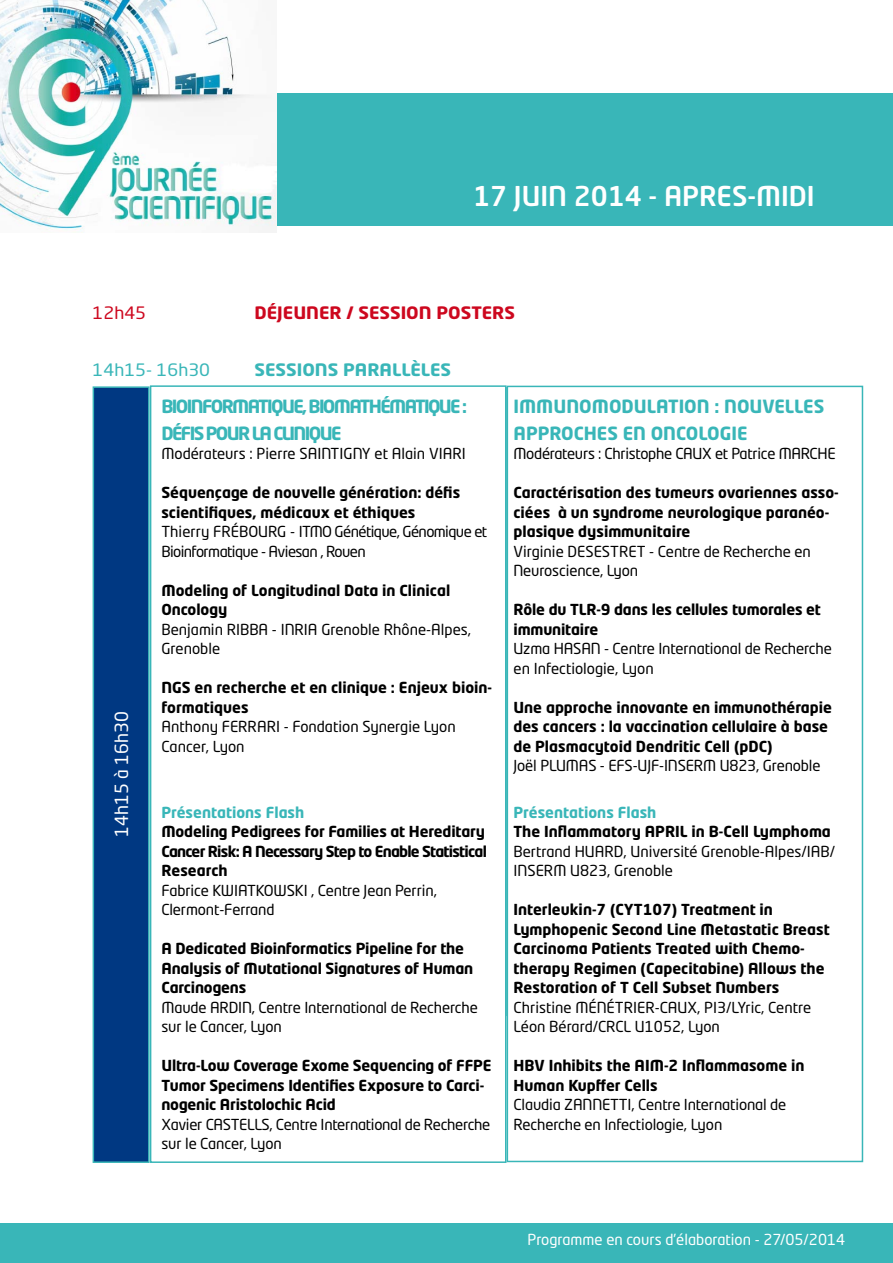
<style>
.page{position:relative;width:893px;height:1263px;background:#fff}
.page>*{position:absolute;margin:0;border:0;box-sizing:border-box;transform-origin:0 0}
.t1{font:500 27px "Neo Tech Std";color:#fff}
.t2{font:700 18px "Neo Tech Std";letter-spacing:-.09em;color:#39b6b8}
.t3{font:700 18px/27px "Neo Tech Std";color:#39b6b8}
.t4{font:700 18px "Neo Tech Std";letter-spacing:-.03em;color:#39b6b8}
.t5{font:18px "Neo Tech Std";color:#fff}
.t6{font:700 16.95px "Neo Tech Std";color:#cd071e;scale:1.06 1}
.t7{font:700 16.95px "Neo Tech Std";color:#39b6b8;scale:1.06 1}
.t8{font:16.95px "Neo Tech Std";color:#39b6b8;scale:1.06 1}
.t9{font:16.95px "Neo Tech Std";color:#cd071e;scale:1.06 1}
.t10{font:700 15px/19.5px "Neo Tech Std";color:#000}
.t11{font:15px/19.5px "Neo Tech Std";letter-spacing:-.01em;color:#000}
.t12{font:15px/19.5px "Neo Tech Std";letter-spacing:-.04em;color:#000}
.t13{font:15px "Neo Tech Std";color:#fff}
.t14{font:700 15px "Neo Tech Std";color:#39b6b8}
</style>
<div class="page">
<div style="left:278px;top:93px;width:615px;height:133px;background:#39b6b8"></div>
<div style="left:93px;top:386px;width:57px;height:777px;background:#003882;border:2px solid #39b6b8"></div>
<hr style="left:506px;top:387px;width:2px;height:629px;background:#39b6b8">
<div style="left:150px;top:385px;width:356px;height:778px;border:2px solid #39b6b8"></div>
<div style="left:507px;top:386px;width:356px;height:776px;border:2px solid #39b6b8"></div>
<div style="left:0;top:1224px;width:893px;height:39px;background:#39b6b8"></div>
<img style="left:0;top:0;width:276px;height:232px">
<h1 class="t1" style="left:473px;top:179px;width:209px">17 JUIN 2014 - APRE</h1>
<h1 class="t1" style="left:732px;top:179px;width:84px">S-MIDI</h1>
<p class="t9" style="left:93px;top:302px;width:52px">12h45</p>
<p class="t6" style="left:255px;top:302px;width:247px">déjeuner / session posters</p>
<p class="t8" style="left:93px;top:359px;width:112px">14h15- 16h30</p>
<p class="t7" style="left:255px;top:359px;width:187px">sessions parallèles</p>
<p class="t5" style="left:111px;top:837px;width:127px;rotate:-90deg">14h15 à 16h30</p>
<p class="t2" style="left:161px;top:394px;width:175px">Bioinformatique, bioma</p>
<p class="t2" style="left:360px;top:394px;width:109px">thématique :</p>
<p class="t2" style="left:161px;top:421px;width:182px">défis pour la clinique</p>
<p class="t11" style="left:161px;top:444px;width:306px">Modérateurs : Pierre SAINTIGNY et Alain VIARI</p>
<p class="t10" style="left:161px;top:482px;width:300px">Séquençage de nouvelle génération: défis scientifiques, médicaux et éthiques</p>
<p class="t11" style="left:161px;top:522px;width:88px">Thierry Frébourg</p>
<p class="t12" style="left:161px;top:522px;width:327px;text-indent:129px">- ITMO Génétique, Génomique et<br>Bioinformatique - Aviesan , Rouen</p>
<p class="t10" style="left:161px;top:580px;width:290px">Modeling of Longitudinal Data in Clinical<br>Oncology</p>
<p class="t11" style="left:161px;top:619px;width:311px">Benjamin RIBBA - INRIA Grenoble Rhône-Alpes,<br>Grenoble</p>
<p class="t10" style="left:161px;top:677px;width:332px">NGS en recherche et en clinique : Enjeux bioin&shy;formatiques</p>
<p class="t11" style="left:161px;top:717px;width:296px">Anthony FERRARI - Fondation Synergie Lyon<br>Cancer, Lyon</p>
<p class="t14" style="left:161px;top:802px;width:144px">Présentations Flash</p>
<p class="t10" style="left:161px;top:821px;width:327px">Modeling Pedigrees for Families at Hereditary<br>Cancer Risk: A Necessary Step to Enable Statistical<br>Research</p>
<p class="t11" style="left:161px;top:880px;width:82px">Fabrice Kwiatko</p>
<p class="t11" style="left:161px;top:880px;width:277px;text-indent:112px">wski , Centre Jean Perrin,<br>Clermont-Ferrand</p>
<p class="t10" style="left:161px;top:938px;width:313px">A Dedicated Bioinformatics Pipeline for the<br>Analysis of Mutational Signatures of Human<br>Carcinogens</p>
<p class="t11" style="left:161px;top:997px;width:318px">Maude ARDIN, Centre International de Recherche sur le Cancer, Lyon</p>
<p class="t10" style="left:161px;top:1055px;width:324px">Ultra-Low Coverage Exome Sequencing of FFPE<br>Tumor Specimens Identifies Exposure to Carci&shy;nogenic Aristolochic Acid</p>
<p class="t11" style="left:161px;top:1114px;width:330px">Xavier CASTELLS, Centre International de Recherche sur le Cancer, Lyon</p>
<p class="t3" style="left:513px;top:392px;width:312px;text-indent:143px">ATION : nouvelles approches en oncologie</p>
<p class="t11" style="left:513px;top:444px;width:324px">Modérateurs : Christophe CAUX et Patrice MARCHE</p>
<p class="t10" style="left:513px;top:482px;width:327px">Caractérisation des tumeurs ovariennes asso&shy;ciées à un syndrome neurologique paranéo&shy;plasique dysimmunitaire</p>
<p class="t11" style="left:513px;top:541px;width:299px">Virginie DESESTRET - Centre de Recherche en<br>Neuroscience, Lyon</p>
<p class="t10" style="left:513px;top:599px;width:309px">Rôle du TLR-9 dans les cellules tumorales et immunitaire</p>
<p class="t11" style="left:513px;top:639px;width:320px">Uzma HASAN - Centre International de Recherche en Infectiologie, Lyon</p>
<p class="t10" style="left:513px;top:697px;width:320px">Une approche innovante en immunothérapie des cancers : la vaccination cellulaire à base de Plasmacytoid Dendritic Cell (pDC)</p>
<p class="t11" style="left:513px;top:756px;width:309px">Joël PLUMAS - EFS-UJF-INSERM U823, Grenoble</p>
<p class="t14" style="left:513px;top:802px;width:144px">Présentations Flash</p>
<p class="t10" style="left:513px;top:821px;width:151px">The Inflammatory APRIL</p>
<p class="t10" style="left:691px;top:821px;width:141px">in B-Cell Lymphoma</p>
<p class="t11" style="left:513px;top:841px;width:323px">Bertrand HUARD, Université Grenoble-Alpes/IAB/<br>INSERM U823, Grenoble</p>
<p class="t10" style="left:513px;top:899px;width:318px">Interleukin-7 (CYT107) Treatment in Lymphopenic Second Line Metastatic Breast Carcinoma Patients Treated with Chemo&shy;therapy Regimen (Capecitabine) Allows the Restoration of T Cell Subset Numbers</p>
<p class="t11" style="left:513px;top:997px;width:299px">Christine MénéTRIER-CAUX, PI3/LYric, Centre<br>Léon Bérard/CRCL U1052, Lyon</p>
<p class="t10" style="left:513px;top:1055px;width:293px">HBV Inhibits the AIM-2 Inflammasome in<br>Human Kupffer Cells</p>
<p class="t11" style="left:513px;top:1095px;width:274px">Claudia ZANNETTI, Centre International de<br>Recherche en Infectiologie, Lyon</p>
<p class="t4" style="left:513px;top:394px;width:121px">IMMUNOMODUL</p>
<p class="t13" style="left:527px;top:1230px;width:319px">Programme en cours d’élaboration - 27/05/2014</p>
</div>
